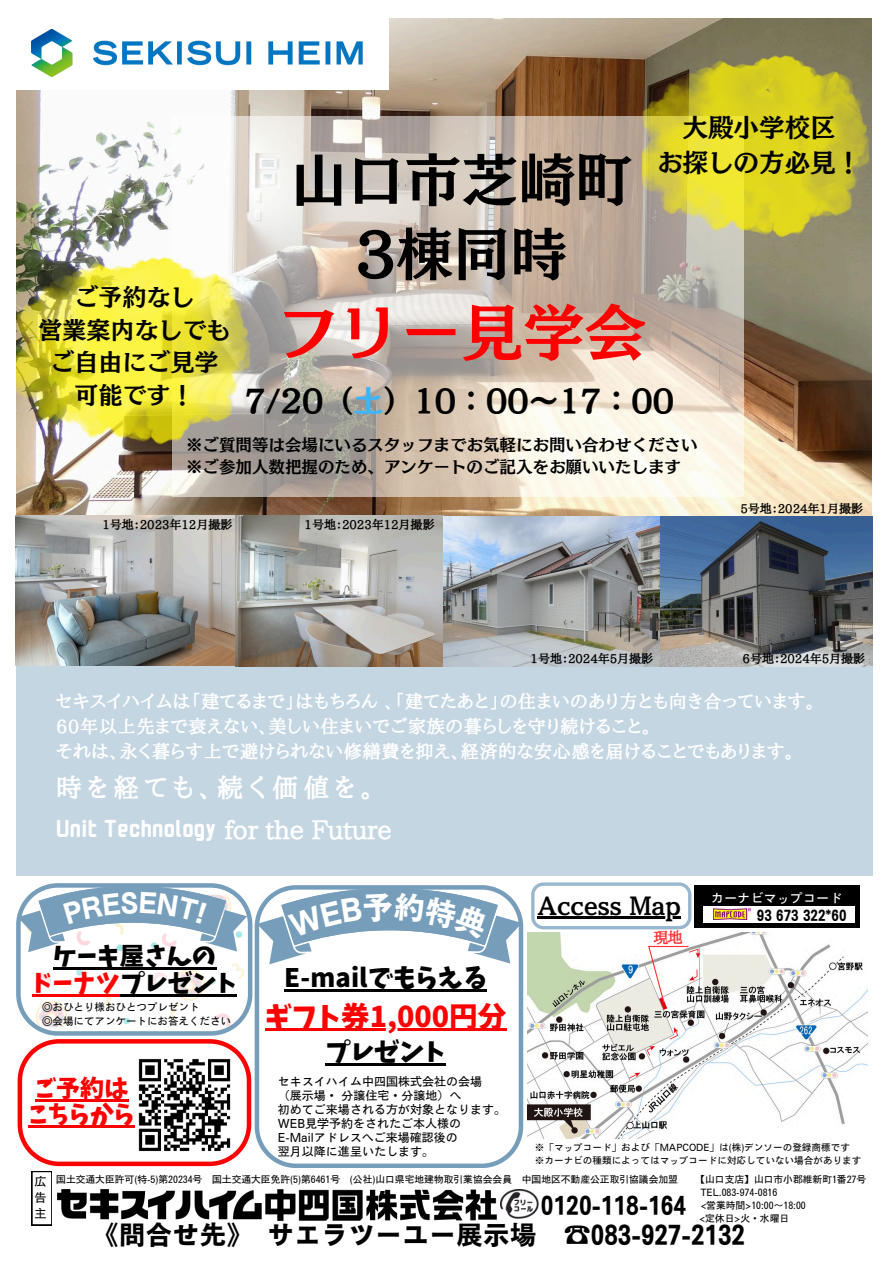
<style>
.page{position:relative;width:894px;height:1264px;background:#fff}
.page>*{position:absolute;margin:0;border:0;box-sizing:border-box;transform-origin:0 0}
.t1{font:61.5px "Canva Mode Min A Std B";color:#f00}
.t2{font:57px/74.2px "Canva Mode Min A Std B";color:#000;text-align:center}
.t3{font:30px "Canva Mode Min A Std B";color:#000}
.t4{font:28.5px "Keifont";color:#f00}
.t5{font:27px "Motoya Gothic Std W6";color:#000}
.t6{font:25.5px "Keifont";color:#000}
.t7{font:25.5px "Monomaniac One";letter-spacing:.01em;color:#fff}
.t8{font:25.5px/34.8px "Canva Mode Min A Std B";color:#000;text-align:center}
.t9{font:700 25.5px "Aozora Mincho";letter-spacing:.225em;color:#fff}
.t10{font:700 25.5px "Aozora Mincho";color:#fff}
.t11{font:25.5px "Motoya Gothic Std W6";color:#000}
.t12{font:24.75px/27px "Keifont";color:#000;text-align:center}
.t13{font:24px/32.7px "Canva Mode Min A Std B";color:#000;text-align:center}
.t14{font:24px "Keifont";color:#f00}
.t15{font:22.5px "Canva Mode Min A Std B";color:#000}
.t16{font:700 18px "Aozora Mincho";letter-spacing:.05em;color:#fff}
.t17{font:16.5px "Canva Mode Min A Std B";color:#000}
.t18{font:15px "Motoya Gothic Std W6";color:#000}
.t19{font:700 15px "Aozora Mincho";color:#ff3131}
.t20{font:13.2px "Motoya Gothic Std W3";color:#fff}
.t21{font:12px/16px "Motoya Gothic Std W3";color:#000;text-align:justify}
.t22{font:700 12px "Aozora Mincho";color:#000}
.t23{font:10.5px/14px "Motoya Gothic Std W3";color:#000}
.t24{font:9.75px "Motoya Gothic Std W3";color:#000}
.t25{font:9.6px/12.8px "Motoya Gothic Std W3";color:#000}
.s1{color:#38b6ff}
.s2{color:#f00}
</style>
<div class="page">
<img style="left:16px;top:19px;width:855px;height:646px">
<img style="left:521px;top:1189px;width:17px;height:29px">
<div style="left:16px;top:665px;width:856px;height:210px;background:#c5d6e3"></div>
<svg style="left:172px;top:116px;width:571px;height:380px;background:#d0c5bb"></svg>
<div style="left:6px;top:10px;width:383px;height:80px;background:#fff"></div>
<img style="left:32px;top:30px;width:331px;height:47px">
<img style="left:16px;top:257px;width:233px;height:187px">
<img style="left:642px;top:56px;width:226px;height:181px">
<svg style="left:531px;top:882px;width:159px;height:47px"></svg>
<img style="left:527px;top:932px;width:340px;height:206px">
<svg style="left:647px;top:944px;width:18px;height:59px"></svg>
<hr style="left:648px;top:945px;width:40px;height:2px;background:#ff3131">
<div style="left:694px;top:885px;width:165px;height:42px;background:#000"></div>
<div style="left:702px;top:906px;width:152px;height:16px;background:#fff"></div>
<img style="left:713px;top:908px;width:37px;height:12px">
<hr style="left:537px;top:916px;width:143px;height:2px;background:#000">
<svg style="left:16px;top:883px;width:505px;height:341px"></svg>
<p class="t8" style="left:657px;top:109px;width:205px">大殿小学校区<br>お探しの方必見！</p>
<p class="t2" style="left:290px;top:142px;width:343px">山口市芝崎町<br>3棟同時</p>
<p class="t1" style="left:277px;top:301px;width:370px">フリー見学会</p>
<p class="t3" style="left:244px;top:386px;width:431px">7/20（<span class="s1">土</span>）10：00～17：00</p>
<p class="t17" style="left:186px;top:436px;width:513px">※ご質問等は会場にいるスタッフまでお気軽にお問い合わせください</p>
<p class="t17" style="left:186px;top:459px;width:496px">※ご参加人数把握のため、アンケートのご記入をお願いいたします</p>
<p class="t13" style="left:38px;top:280px;width:193px">ご予約なし<br>営業案内なしでもご自由にご見学可能です！</p>
<p class="t22" style="left:102px;top:518px;width:131px">1号地：2023年12月撮影</p>
<p class="t22" style="left:304px;top:518px;width:131px">1号地：2023年12月撮影</p>
<p class="t22" style="left:740px;top:502px;width:124px">5号地：2024年1月撮影</p>
<h2 class="t22" style="left:530px;top:652px;width:124px">1号地：2024年5月撮影</h2>
<p class="t22" style="left:742px;top:652px;width:124px">6号地：2024年5月撮影</p>
<p class="t16" style="left:56px;top:692px;width:760px">セキスイハイムは「建てるまで」はもちろん、「建てたあと」の住まいのあり方とも向き合っています。</p>
<h4 class="t16" style="left:56px;top:717px;width:596px">60年以上先まで衰えない、美しい住まいでご家族の暮らしを守り続けること。</h4>
<h5 class="t16" style="left:56px;top:741px;width:739px">それは、永く暮らす上で避けられない修繕費を抑え、経済的な安心感を届けることでもあります。</h5>
<p class="t9" style="left:56px;top:774px;width:319px">時を経ても、続く価値を。</p>
<p class="t7" style="left:56px;top:807px;width:161px">Unit Technology</p>
<p class="t10" style="left:225px;top:816px;width:168px">for the Future</p>
<h3 class="t12" style="left:32px;top:942px;width:206px">ケーキ屋さんの<br><span class="s2">ドーナツ</span>プレゼント</h3>
<p class="t23" style="left:42px;top:999px;width:191px">◎おひとり様おひとつプレゼント<br>◎会場にてアンケートにお答えください</p>
<p class="t14" style="left:35px;top:1076px;width:95px">ご予約は</p>
<p class="t14" style="left:29px;top:1102px;width:107px">こちらから</p>
<p class="t6" style="left:284px;top:965px;width:204px">E-mailでもらえる</p>
<p class="t4" style="left:265px;top:1002px;width:243px">ギフト券1,000円分</p>
<p class="t6" style="left:325px;top:1039px;width:122px">プレゼント</p>
<p class="t21" style="left:278px;top:1073px;width:206px">セキスイハイム中四国株式会社の会場</p>
<p class="t21" style="left:278px;top:1087px;width:185px">（展示場・分譲住宅・分譲地）へ</p>
<p class="t21" style="left:278px;top:1101px;width:230px">初めてご来場される方が対象となります。</p>
<p class="t21" style="left:278px;top:1115px;width:185px">WEB見学予約をされたご本人様の</p>
<p class="t21" style="left:278px;top:1129px;width:181px">E-Mailアドレスへご来場確認後の</p>
<p class="t21" style="left:278px;top:1143px;width:158px">翌月以降に進呈いたします。</p>
<h3 class="t15" style="left:537px;top:894px;width:145px">Access Map</h3>
<h3 class="t19" style="left:653px;top:929px;width:31px">現地</h3>
<h3 class="t20" style="left:710px;top:891px;width:133px">カーナビマップコード</h3>
<h3 class="t18" style="left:756px;top:907px;width:91px">93 673 322*60</h3>
<p class="t25" style="left:534px;top:1140px;width:328px">※「マップコード」および「MAPCODE」は(株)デンソーの登録商標です※カーナビの種類によってはマップコードに対応していない場合があります</p>
<p class="t21" style="left:34px;top:1173px;width:14px">広告主</p>
<h4 class="t24" style="left:56px;top:1174px;width:623px">国土交通大臣許可(特-5)第20234号 国土交通大臣免許(5)第6461号 (公社)山口県宅地建物取引業協会会員 中国地区不動産公正取引協議会加盟</h4>
<h4 class="t24" style="left:695px;top:1174px;width:172px">【山口支店】山口市小郡維新町1番27号</h4>
<h6 class="t24" style="left:700px;top:1187px;width:78px">TEL.083-974-0816</h6>
<p class="t24" style="left:700px;top:1200px;width:107px">&lt;営業時間&gt;10:00～18:00</p>
<h2 class="t24" style="left:699px;top:1213px;width:88px">&lt;定休日&gt;火・水曜日</h2>
<p class="t11" style="left:540px;top:1191px;width:147px">0120-118-164</p>
<p class="t5" style="left:92px;top:1221px;width:654px">《問合せ先》サエラツーユー展示場 ☎083-927-2132</p>
</div>
